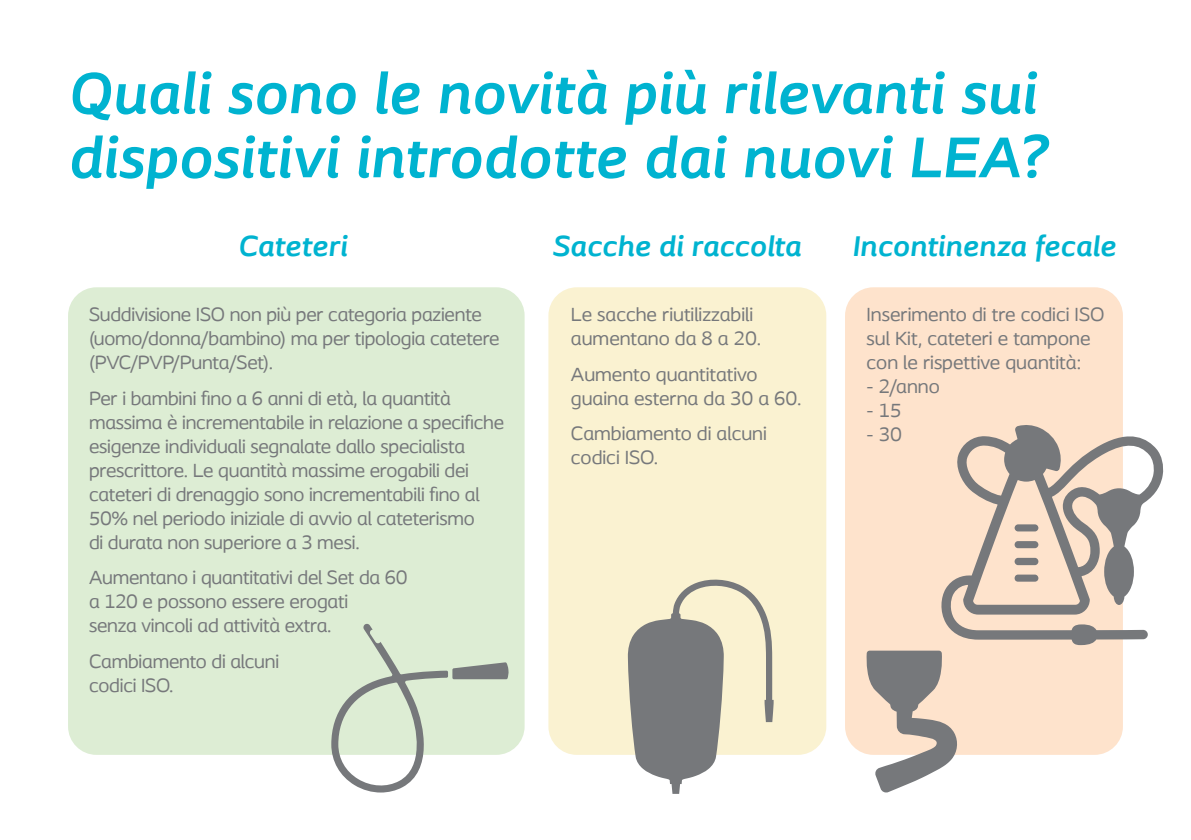
<style>
.page{position:relative;width:1191px;height:840px;background:#fff}
.page>*{position:absolute;margin:0;border:0;box-sizing:border-box;transform-origin:0 0}
.t1{font:italic 700 60px/64px "Coloplast";letter-spacing:.01em;color:#00b3d0}
.t2{font:italic 700 30px "Coloplast";letter-spacing:.01em;color:#00b3d0}
.t3{font:20px/24px "Coloplast";letter-spacing:-.01em;color:#76787b}
</style>
<div class="page">
<div style="left:68px;top:287px;width:456px;height:467px;background:#ddedd4;border-radius:28px"></div>
<div style="left:548px;top:287px;width:278px;height:467px;background:#faf2d1;border-radius:28px"></div>
<div style="left:845px;top:287px;width:278px;height:467px;background:#fee3cc;border-radius:28px"></div>
<svg style="left:331px;top:623px;width:178px;height:169px"></svg>
<svg style="left:628px;top:579px;width:145px;height:214px"></svg>
<svg style="left:866px;top:650px;width:92px;height:142px"></svg>
<svg style="left:941px;top:425px;width:223px;height:219px"></svg>
<h1 class="t1" style="left:68px;top:61px;width:980px">Quali sono le novità più rilevanti sui dispositivi introdotte dai nuovi LEA?</h1>
<h2 class="t2" style="left:238px;top:228px;width:110px">Cateteri</h2>
<h2 class="t2" style="left:552px;top:228px;width:250px">Sacche di raccolta</h2>
<h2 class="t2" style="left:852px;top:228px;width:265px">Incontinenza fecale</h2>
<p class="t3" style="left:89px;top:302px;width:412px">Suddivisione ISO non più per categoria paziente (uomo/donna/bambino) ma per tipologia catetere (PVC/PVP/Punta/Set).</p>
<p class="t3" style="left:89px;top:385px;width:416px">Per i bambini fino a 6 anni di età, la quantità massima è incrementabile in relazione a specifiche esigenze individuali segnalate dallo specialista prescrittore. Le quantità massime erogabili dei cateteri di drenaggio sono incrementabili fino al 50% nel periodo iniziale di avvio al cateterismo<br>di durata non superiore a 3 mesi.</p>
<p class="t3" style="left:89px;top:565px;width:320px">Aumentano i quantitativi del Set da 60 a 120 e possono essere erogati<br>senza vincoli ad attività extra.</p>
<p class="t3" style="left:89px;top:648px;width:192px">Cambiamento di alcuni codici ISO.</p>
<p class="t3" style="left:571px;top:302px;width:192px">Le sacche riutilizzabili aumentano da 8 a 20.</p>
<p class="t3" style="left:571px;top:361px;width:232px">Aumento quantitativo guaina esterna da 30 a 60.</p>
<p class="t3" style="left:571px;top:421px;width:197px">Cambiamento di alcuni codici ISO.</p>
<p class="t3" style="left:866px;top:302px;width:239px">Inserimento di tre codici ISO sul Kit, cateteri e tampone con le rispettive quantità:</p>
<p class="t3" style="left:866px;top:374px;width:75px">- 2/anno</p>
<p class="t3" style="left:866px;top:398px;width:36px">- 15</p>
<p class="t3" style="left:866px;top:422px;width:37px">- 30</p>
</div>
